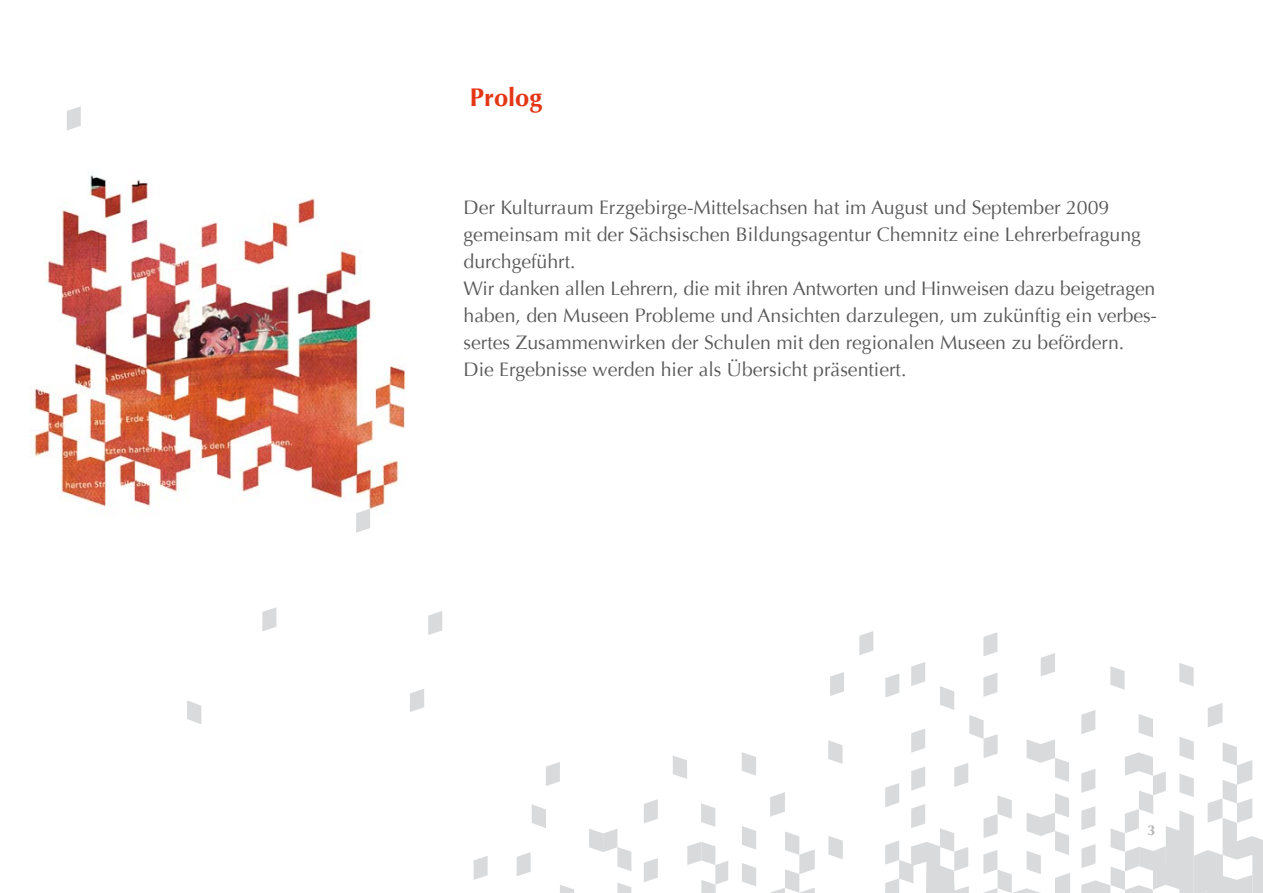
<style>
.page{position:relative;width:1263px;height:893px;background:#fff}
.page>*{position:absolute;margin:0;border:0;box-sizing:border-box;transform-origin:0 0}
.t1{font:700 25.5px "Optima";color:#e53517}
.t2{font:19.5px/27px "Optima";color:#58585a}
.t3{font:700 14.25px "Optima";color:#b1b3b4}
</style>
<div class="page">
<img style="left:30px;top:172px;width:376px;height:337px">
<svg style="left:1179px;top:663px;width:15px;height:23px"></svg>
<svg style="left:1110px;top:666px;width:15px;height:24px"></svg>
<svg style="left:1081px;top:703px;width:182px;height:190px"></svg>
<svg style="left:830px;top:672px;width:14px;height:24px"></svg>
<svg style="left:517px;top:852px;width:14px;height:24px"></svg>
<svg style="left:546px;top:762px;width:14px;height:24px"></svg>
<svg style="left:742px;top:863px;width:14px;height:23px"></svg>
<svg style="left:742px;top:826px;width:14px;height:23px"></svg>
<svg style="left:828px;top:836px;width:15px;height:23px"></svg>
<svg style="left:828px;top:740px;width:14px;height:24px"></svg>
<svg style="left:742px;top:752px;width:14px;height:24px"></svg>
<svg style="left:262px;top:607px;width:14px;height:24px"></svg>
<svg style="left:428px;top:611px;width:14px;height:24px"></svg>
<svg style="left:644px;top:858px;width:14px;height:24px"></svg>
<svg style="left:644px;top:799px;width:14px;height:24px"></svg>
<svg style="left:560px;top:885px;width:14px;height:8px"></svg>
<svg style="left:474px;top:856px;width:14px;height:24px"></svg>
<svg style="left:356px;top:509px;width:14px;height:24px"></svg>
<svg style="left:67px;top:106px;width:14px;height:24px"></svg>
<svg style="left:532px;top:804px;width:14px;height:24px"></svg>
<svg style="left:187px;top:700px;width:14px;height:24px"></svg>
<svg style="left:673px;top:755px;width:14px;height:24px"></svg>
<svg style="left:770px;top:831px;width:45px;height:62px"></svg>
<svg style="left:770px;top:792px;width:15px;height:25px"></svg>
<svg style="left:859px;top:631px;width:14px;height:24px"></svg>
<svg style="left:885px;top:632px;width:185px;height:261px"></svg>
<svg style="left:701px;top:803px;width:14px;height:24px"></svg>
<svg style="left:687px;top:842px;width:41px;height:51px"></svg>
<svg style="left:617px;top:883px;width:14px;height:10px"></svg>
<svg style="left:589px;top:829px;width:42px;height:42px"></svg>
<svg style="left:410px;top:689px;width:14px;height:23px"></svg>
<h1 class="t1" style="left:470px;top:83px;width:74px">Prolog</h1>
<p class="t2" style="left:463px;top:194px;width:695px">Der Kulturraum Erzgebirge-Mittelsachsen hat im August und September 2009 gemeinsam mit der Sächsischen Bildungsagentur Chemnitz eine Lehrerbefragung durchgeführt.<br>Wir danken allen Lehrern, die mit ihren Antworten und Hinweisen dazu beigetragen haben, den Museen Probleme und Ansichten darzulegen, um zukünftig ein verbes&shy;sertes Zusammenwirken der Schulen mit den regionalen Museen zu befördern.<br>Die Ergebnisse werden hier als Übersicht präsentiert.</p>
<p class="t3" style="left:1147px;top:822px;width:9px">3</p>
</div>
